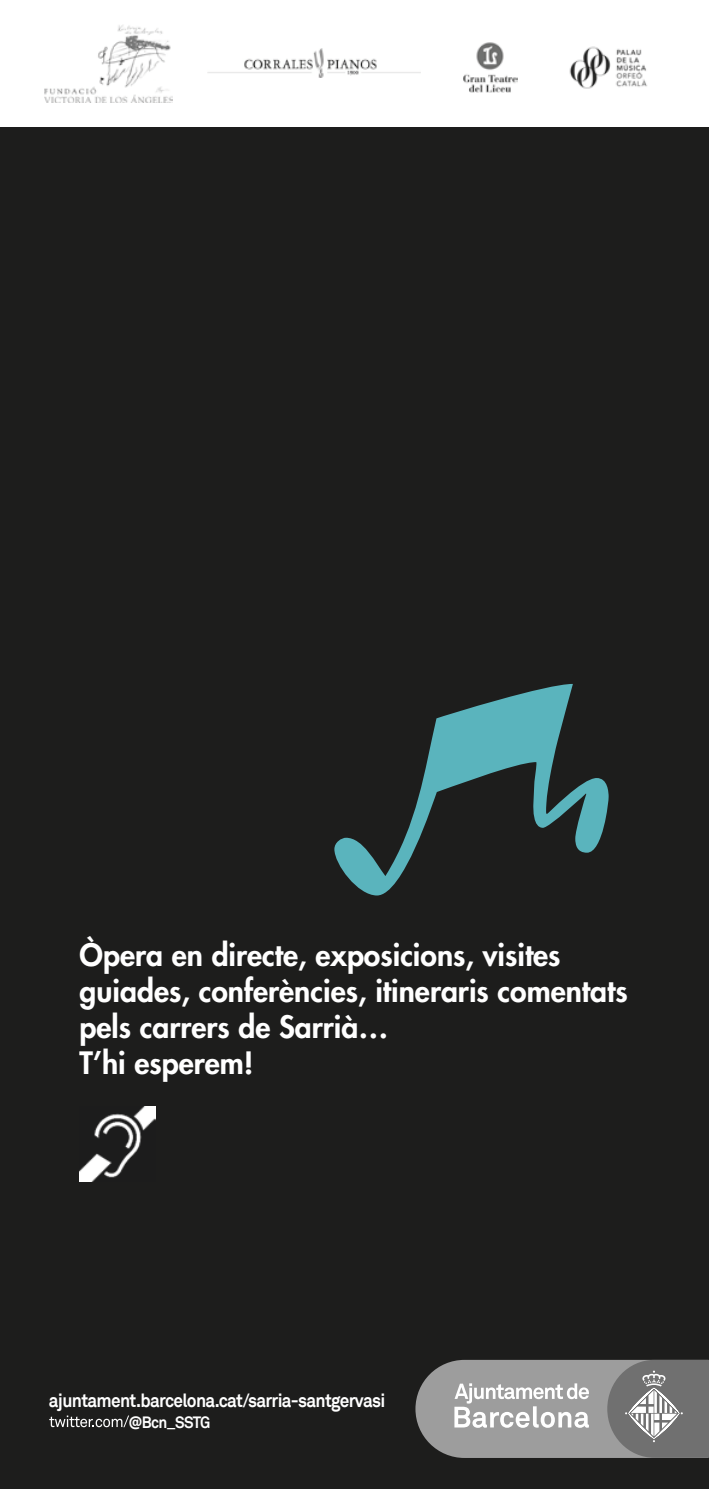
<style>
.page{position:relative;width:709px;height:1489px;background:#fff}
.page>*{position:absolute;margin:0;border:0;box-sizing:border-box;transform-origin:0 0}
.t1{font:800 30px/36px "Futura";color:#fff}
.t2{font:700 18.75px "Akkurat";letter-spacing:-.04em;color:#fff;scale:.92 1}
.t3{font:700 16.25px "Akkurat";letter-spacing:-.04em;color:#fff;scale:.92 1}
</style>
<div class="page">
<div style="left:0;top:0;width:709px;height:1488px;background:#1d1d1c"></div>
<svg style="left:334px;top:684px;width:274px;height:211px"></svg>
<div style="left:0;top:0;width:709px;height:126px;background:#fff"></div>
<img style="left:208px;top:49px;width:212px;height:29px">
<img style="left:463px;top:42px;width:54px;height:50px">
<img style="left:569px;top:46px;width:78px;height:43px">
<img style="left:44px;top:25px;width:129px;height:78px">
<img style="left:80px;top:1106px;width:76px;height:74px">
<svg style="left:49px;top:1415px;width:80px;height:11px"></svg>
<svg style="left:415px;top:1359px;width:294px;height:98px;background:#949494"></svg>
<p class="t1" style="left:80px;top:936px;width:549px">Òpera en directe, exposicions, visites guiades, conferències, itineraris comentats pels carrers de Sarrià…</p>
<p class="t1" style="left:80px;top:1044px;width:176px">T’hi esperem!</p>
<p class="t2" style="left:49px;top:1388px;width:367px">ajuntament.barcelona.cat/sarria-santgervasi</p>
<p class="t3" style="left:128px;top:1411px;width:91px">@Bcn_SSTG</p>
</div>
